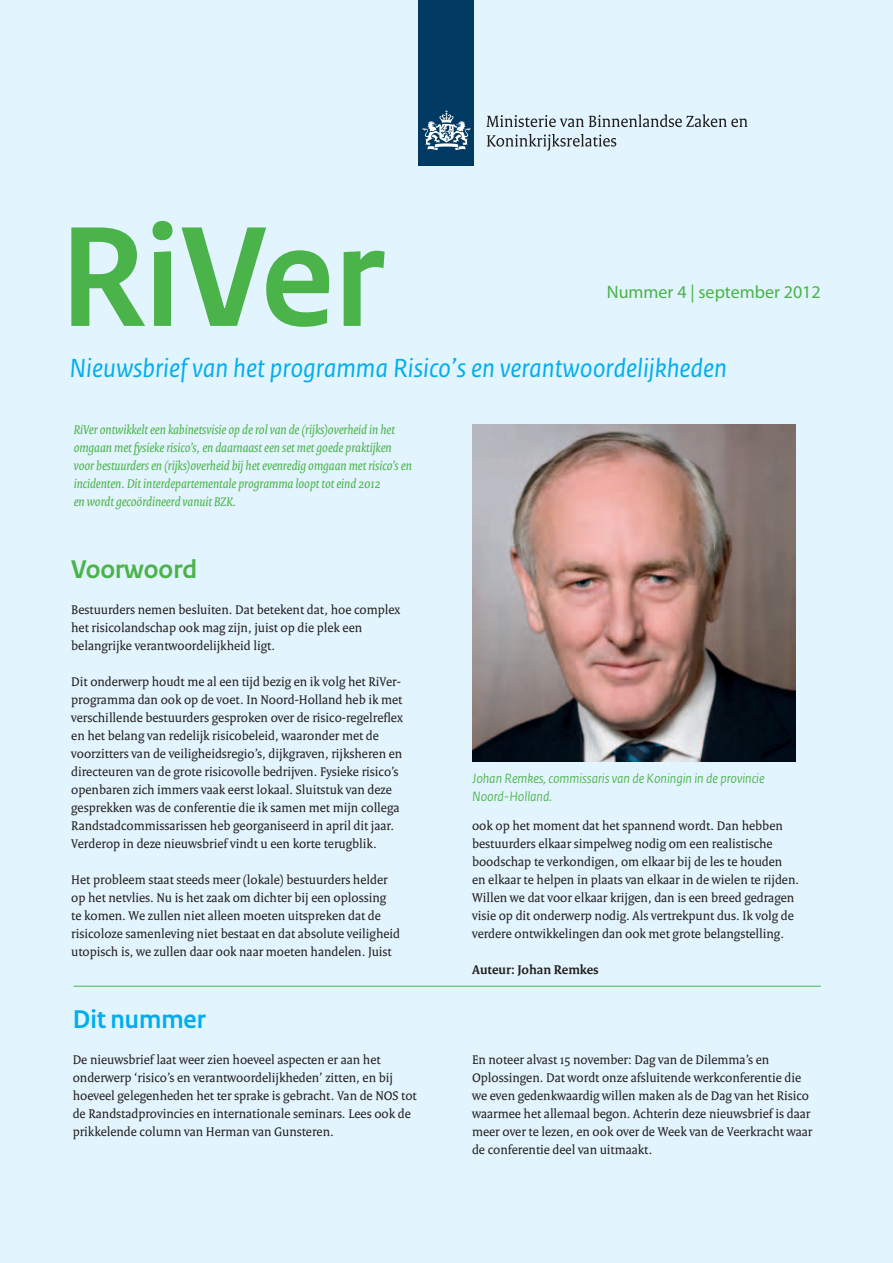
<style>
.page{position:relative;width:893px;height:1263px;background:#e2f4fd}
.page>*{position:absolute;margin:0;border:0;box-sizing:border-box;transform-origin:0 0}
.t1{font:700 150px "Rijksoverheid Sans Heading";color:#4ab349}
.t2{font:italic 27.6px "Rijksoverheid Sans Text";color:#00aeef}
.t3{font:700 27px "Rijksoverheid Sans Heading";color:#4ab349}
.t4{font:700 27px "Rijksoverheid Sans Heading";color:#00aeef}
.t5{font:18px "Myriad Pro";color:#4ab349}
.t6{font:italic 14.25px/18px "Rijksoverheid Sans Heading";color:#4ab349}
.t7{font:13.5px/18px "Rijksoverheid Serif";color:#231f20}
.t8{font:italic 13.5px/18px "Rijksoverheid Serif";color:#4ab349}
.t9{font:700 13.5px "Rijksoverheid Serif";color:#231f20}
</style>
<div class="page">
<img style="left:472px;top:425px;width:323px;height:336px">
<hr style="left:74px;top:986px;width:747px;height:1px;background:#4ab349">
<div style="left:419px;top:0;width:55px;height:166px;background:#003a63"></div>
<svg style="left:423px;top:110px;width:47px;height:40px"></svg>
<svg style="left:486px;top:114px;width:261px;height:13px"></svg>
<svg style="left:487px;top:134px;width:129px;height:17px"></svg>
<h1 class="t1" style="left:60px;top:193px;width:326px">RiVer</h1>
<h2 class="t2" style="left:69px;top:352px;width:659px">Nieuwsbrief van het programma Risico’s en verantwoordelijkheden</h2>
<h3 class="t5" style="left:607px;top:281px;width:215px">Nummer 4 | september 2012</h3>
<p class="t8" style="left:74px;top:420px;width:340px">RiVer ontwikkelt een kabinetsvisie op de rol van de (rijks)overheid in het omgaan met fysieke risico’s, en daarnaast een set met goede praktijken voor bestuurders en (rijks)overheid bij het evenredig omgaan met risico’s en incidenten. Dit interdepartementale programma loopt tot eind 2012<br>en wordt gecoördineerd vanuit BZK.</p>
<h3 class="t3" style="left:71px;top:554px;width:127px">Voorwoord</h3>
<p class="t7" style="left:71px;top:600px;width:331px">Bestuurders nemen besluiten. Dat betekent dat, hoe complex het risicolandschap ook mag zijn, juist op die plek een belangrijke verantwoordelijkheid ligt.</p>
<p class="t7" style="left:71px;top:672px;width:333px">Dit onderwerp houdt me al een tijd bezig en ik volg het RiVer&shy;programma dan ook op de voet. In Noord-Holland heb ik met verschillende bestuurders gesproken over de risico-regelreflex en het belang van redelijk risicobeleid, waaronder met de voorzitters van de veiligheidsregio’s, dijkgraven, rijksheren en directeuren van de grote risicovolle bedrijven. Fysieke risico’s openbaren zich immers vaak eerst lokaal. Sluitstuk van deze gesprekken was de conferentie die ik samen met mijn collega Randstadcommissarissen heb georganiseerd in april dit jaar.<br>Verderop in deze nieuwsbrief vindt u een korte terugblik.</p>
<p class="t7" style="left:71px;top:870px;width:330px">Het probleem staat steeds meer (lokale) bestuurders helder op het netvlies. Nu is het zaak om dichter bij een oplossing<br>te komen. We zullen niet alleen moeten uitspreken dat de risicoloze samenleving niet bestaat en dat absolute veiligheid utopisch is, we zullen daar ook naar moeten handelen. Juist</p>
<p class="t6" style="left:472px;top:770px;width:294px">Johan Remkes, commissaris van de Koningin in de provincie<br>Noord-Holland.</p>
<p class="t7" style="left:472px;top:816px;width:329px">ook op het moment dat het spannend wordt. Dan hebben bestuurders elkaar simpelweg nodig om een realistische boodschap te verkondigen, om elkaar bij de les te houden en elkaar te helpen in plaats van elkaar in de wielen te rijden.<br>Willen we dat voor elkaar krijgen, dan is een breed gedragen visie op dit onderwerp nodig. Als vertrekpunt dus. Ik volg de verdere ontwikkelingen dan ook met grote belangstelling.</p>
<p class="t9" style="left:472px;top:961px;width:128px">Auteur: Johan Remkes</p>
<h3 class="t4" style="left:73px;top:1004px;width:134px">Dit nummer</h3>
<p class="t7" style="left:73px;top:1050px;width:346px">De nieuwsbrief laat weer zien hoeveel aspecten er aan het onderwerp ‘risico’s en verantwoordelijkheden’ zitten, en bij hoeveel gelegenheden het ter sprake is gebracht. Van de NOS tot de Randstadprovincies en internationale seminars. Lees ook de prikkelende column van Herman van Gunsteren.</p>
<p class="t7" style="left:472px;top:1050px;width:342px">En noteer alvast 15 november: Dag van de Dilemma’s en Oplossingen. Dat wordt onze afsluitende werkconferentie die we even gedenkwaardig willen maken als de Dag van het Risico waarmee het allemaal begon. Achterin deze nieuwsbrief is daar meer over te lezen, en ook over de Week van de Veerkracht waar de conferentie deel van uitmaakt.</p>
</div>
